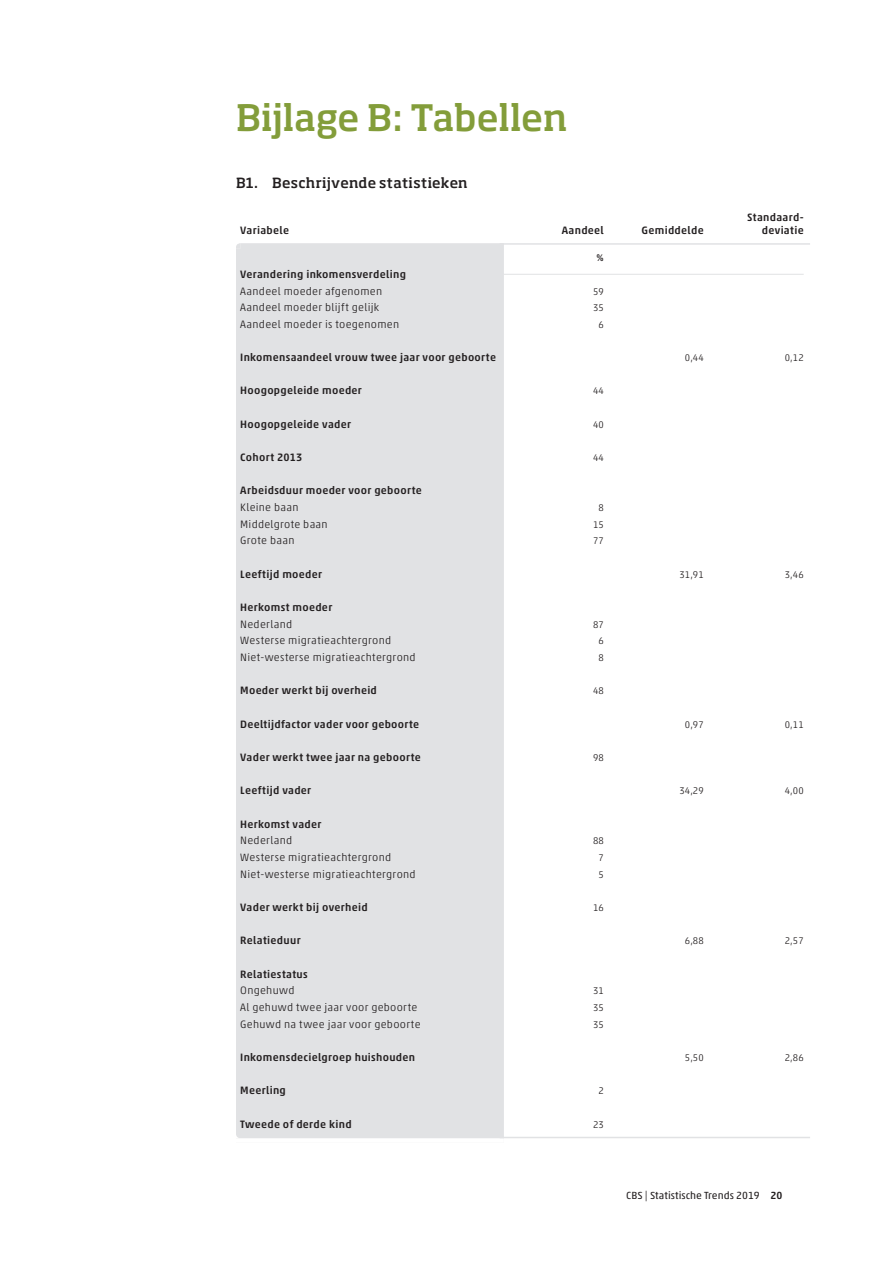
<style>
.page{position:relative;width:893px;height:1263px;background:#fff}
.page>*{position:absolute;margin:0;border:0;box-sizing:border-box;transform-origin:0 0}
.t1{font:500 36px "Soho Pro";color:#839d3a}
.t2{font:500 13.8px "Soho Pro";letter-spacing:.015em;color:#231f20}
.t3{font:500 10.8px/13px "Akko Pro";letter-spacing:.025em;color:#231f20;text-align:right}
.t4{font:300 10.8px "Akko Pro";letter-spacing:.03em;color:#231f20}
.t5{font:10.5px "Akko Pro";letter-spacing:.005em;color:#231f20}
.t6{font:300 9.75px "Akko Pro";letter-spacing:.005em;color:#231f20}
.t7{font:500 9.75px "Akko Pro";color:#231f20}
.s1{font-weight:500}
</style>
<div class="page">
<div style="left:236px;top:249px;width:268px;height:889px;background:#e1e2e4"></div>
<div style="left:240px;top:243px;width:264px;height:6px;background:#e1e2e4"></div>
<svg style="left:236px;top:243px;width:4px;height:6px"></svg>
<hr style="left:500px;top:243px;width:310px;height:2px;background:#e1e2e4">
<hr style="left:504px;top:274px;width:300px;height:1px;background:#e1e2e4">
<svg style="left:236px;top:1134px;width:4px;height:4px"></svg>
<hr style="left:500px;top:1137px;width:310px;height:1px;background:#e1e2e4">
<h1 class="t1" style="left:236px;top:92px;width:333px">Bijlage B: Tabellen</h1>
<p class="t2" style="left:236px;top:173px;width:233px">B1. Beschrijvende statistieken</p>
<p class="t3" style="left:240px;top:223px;width:50px">Variabele</p>
<p class="t3" style="left:562px;top:223px;width:44px">Aandeel</p>
<p class="t3" style="left:642px;top:223px;width:64px">Gemiddelde</p>
<p class="t7" style="left:597px;top:252px;width:9px">%</p>
<p class="t3" style="left:747px;top:210px;width:58px">Standaard&shy;deviatie</p>
<p class="t3" style="left:240px;top:267px;width:167px">Verandering inkomensverdeling</p>
<p class="t4" style="left:240px;top:284px;width:143px">Aandeel moeder afgenomen</p>
<p class="t6" style="left:593px;top:285px;width:12px">59</p>
<p class="t4" style="left:240px;top:301px;width:140px">Aandeel moeder blijft gelijk</p>
<p class="t6" style="left:593px;top:302px;width:12px">35</p>
<p class="t4" style="left:240px;top:318px;width:160px">Aandeel moeder is toegenomen</p>
<p class="t6" style="left:598px;top:319px;width:7px">6</p>
<p class="t3" style="left:240px;top:351px;width:257px">Inkomensaandeel vrouw twee jaar voor geboorte</p>
<p class="t6" style="left:685px;top:352px;width:20px">0,44</p>
<p class="t6" style="left:785px;top:352px;width:20px">0,12</p>
<p class="t3" style="left:240px;top:384px;width:123px">Hoogopgeleide moeder</p>
<p class="t6" style="left:593px;top:385px;width:12px">44</p>
<p class="t3" style="left:240px;top:417px;width:112px">Hoogopgeleide vader</p>
<p class="t6" style="left:593px;top:419px;width:12px">40</p>
<p class="t3" style="left:240px;top:451px;width:63px">Cohort 2013</p>
<p class="t6" style="left:593px;top:452px;width:12px">44</p>
<p class="t3" style="left:240px;top:484px;width:183px">Arbeidsduur moeder voor geboorte</p>
<p class="t4" style="left:240px;top:501px;width:60px">Kleine baan</p>
<p class="t6" style="left:598px;top:502px;width:7px">8</p>
<p class="t4" style="left:240px;top:518px;width:89px">Middelgrote baan</p>
<p class="t6" style="left:593px;top:519px;width:12px">15</p>
<p class="t4" style="left:240px;top:534px;width:56px">Grote baan</p>
<p class="t6" style="left:593px;top:535px;width:12px">77</p>
<p class="t3" style="left:240px;top:567px;width:83px">Leeftijd moeder</p>
<p class="t6" style="left:679px;top:568px;width:26px">31,91</p>
<p class="t6" style="left:785px;top:568px;width:20px">3,46</p>
<p class="t3" style="left:240px;top:601px;width:93px">Herkomst moeder</p>
<p class="t4" style="left:240px;top:617px;width:54px">Nederland</p>
<p class="t6" style="left:593px;top:618px;width:12px">87</p>
<p class="t4" style="left:240px;top:634px;width:153px">Westerse migratieachtergrond</p>
<p class="t6" style="left:598px;top:635px;width:7px">6</p>
<p class="t4" style="left:240px;top:651px;width:177px">Niet-westerse migratieachtergrond</p>
<p class="t6" style="left:598px;top:652px;width:7px">8</p>
<p class="t3" style="left:240px;top:684px;width:138px">Moeder werkt bij overheid</p>
<p class="t6" style="left:593px;top:685px;width:12px">48</p>
<p class="t3" style="left:240px;top:717px;width:181px">Deeltijdfactor vader voor geboorte</p>
<p class="t6" style="left:685px;top:718px;width:20px">0,97</p>
<p class="t6" style="left:785px;top:718px;width:20px">0,11</p>
<p class="t3" style="left:240px;top:751px;width:182px">Vader werkt twee jaar na geboorte</p>
<p class="t6" style="left:593px;top:752px;width:12px">98</p>
<p class="t3" style="left:240px;top:784px;width:72px">Leeftijd vader</p>
<p class="t6" style="left:679px;top:785px;width:26px">34,29</p>
<p class="t6" style="left:785px;top:785px;width:20px">4,00</p>
<p class="t3" style="left:240px;top:817px;width:83px">Herkomst vader</p>
<p class="t4" style="left:240px;top:834px;width:54px">Nederland</p>
<p class="t6" style="left:593px;top:835px;width:12px">88</p>
<p class="t4" style="left:240px;top:851px;width:153px">Westerse migratieachtergrond</p>
<p class="t6" style="left:598px;top:852px;width:7px">7</p>
<p class="t4" style="left:240px;top:867px;width:177px">Niet-westerse migratieachtergrond</p>
<p class="t6" style="left:598px;top:868px;width:7px">5</p>
<p class="t3" style="left:240px;top:901px;width:129px">Vader werkt bij overheid</p>
<p class="t6" style="left:593px;top:902px;width:12px">16</p>
<p class="t3" style="left:240px;top:934px;width:62px">Relatieduur</p>
<p class="t6" style="left:685px;top:935px;width:20px">6,88</p>
<p class="t6" style="left:785px;top:935px;width:20px">2,57</p>
<p class="t3" style="left:240px;top:967px;width:69px">Relatiestatus</p>
<p class="t4" style="left:240px;top:984px;width:56px">Ongehuwd</p>
<p class="t6" style="left:593px;top:985px;width:12px">31</p>
<p class="t4" style="left:240px;top:1001px;width:179px">Al gehuwd twee jaar voor geboorte</p>
<p class="t6" style="left:593px;top:1002px;width:12px">35</p>
<p class="t4" style="left:240px;top:1017px;width:182px">Gehuwd na twee jaar voor geboorte</p>
<p class="t6" style="left:593px;top:1018px;width:12px">35</p>
<p class="t3" style="left:240px;top:1050px;width:176px">Inkomensdecielgroep huishouden</p>
<p class="t6" style="left:685px;top:1052px;width:20px">5,50</p>
<p class="t6" style="left:785px;top:1052px;width:20px">2,86</p>
<p class="t3" style="left:240px;top:1084px;width:47px">Meerling</p>
<p class="t6" style="left:598px;top:1085px;width:7px">2</p>
<p class="t3" style="left:240px;top:1117px;width:113px">Tweede of derde kind</p>
<p class="t6" style="left:593px;top:1118px;width:12px">23</p>
<p class="t5" style="left:626px;top:1189px;width:158px">CBS | Statistische Trends 2019 <span class="s1">20</span></p>
</div>
